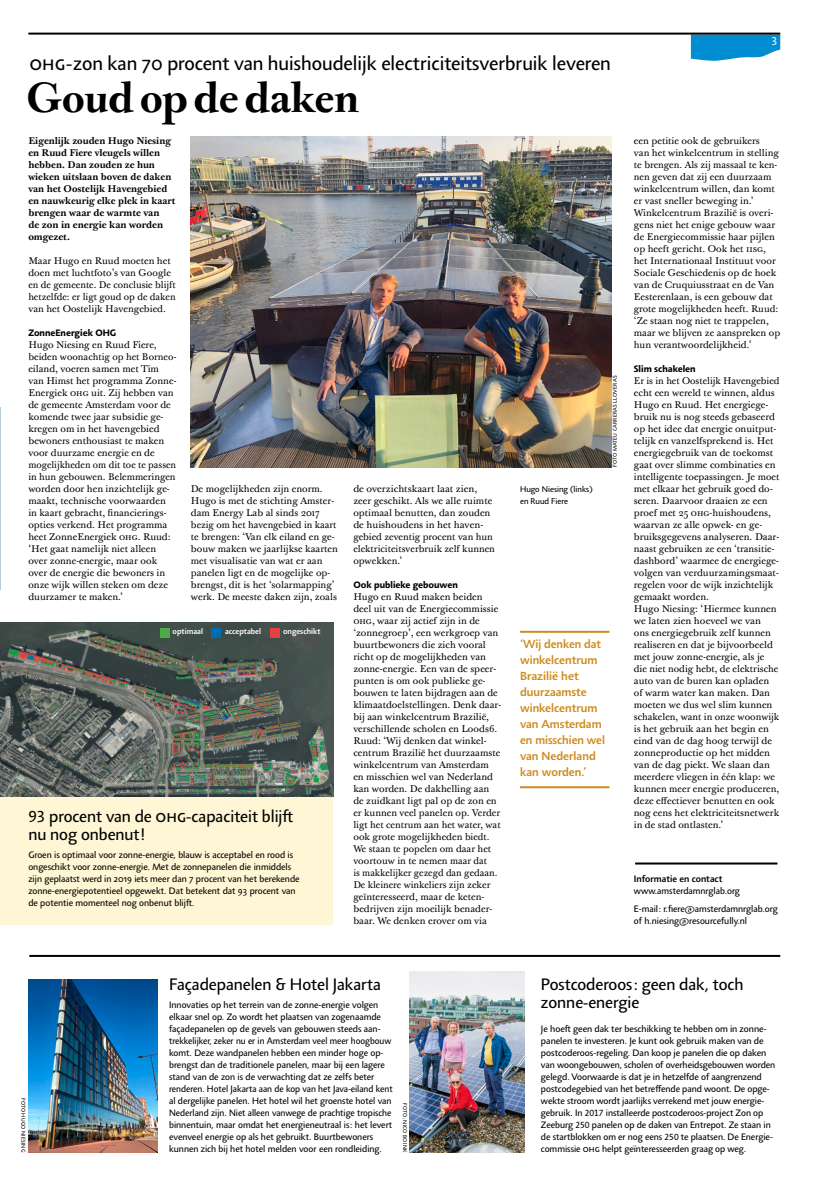
<style>
.page{position:relative;width:820px;height:1191px;background:#fff}
.page>*{position:absolute;margin:0;border:0;box-sizing:border-box;transform-origin:0 0}
.t1{font:700 41px "Baskerville 120 Pro";letter-spacing:-.01em;color:#000}
.t2{font:20px "Agilita LT Pro";color:#000}
.t3{font:17px/18px "Agilita LT Pro";color:#000}
.t4{font:500 12px/16px "Agilita LT Pro";color:#ce8a1e}
.t5{font:12px "Agilita LT Pro";color:#fff}
.t6{font:9.5px/12px "Baskerville 10 Pro";color:#000}
.t7{font:9.5px/12px "Agilita LT Pro";color:#000}
.t8{font:700 9.5px/12px "Baskerville 10 Pro";color:#000}
.t9{font:700 9.5px "Agilita LT Pro";color:#000}
.t10{font:500 9.5px "Agilita LT Pro";color:#000}
.t11{font:8.5px/12px "Agilita LT Pro";color:#000}
.t12{font:500 8px "Agilita LT Pro";color:#fff}
.t13{font:5.5px "Agilita LT Pro";letter-spacing:.035em;color:#000}
</style>
<div class="page">
<svg style="left:690px;top:35px;width:90px;height:26px;background:#229cd8"></svg>
<hr style="left:28px;top:33px;width:752px;height:2px;background:#000">
<img style="left:0;top:407px;width:1px;height:182px">
<hr style="left:29px;top:955px;width:751px;height:2px;background:#000">
<img style="left:410px;top:971px;width:114px;height:181px">
<img style="left:191px;top:136px;width:420px;height:331px">
<div style="left:0;top:796px;width:333px;height:128px;background:#fff6d5"></div>
<img style="left:0;top:622px;width:333px;height:174px">
<img style="left:28px;top:980px;width:130px;height:172px">
<hr style="left:520px;top:631px;width:89px;height:2px;background:#ce8a1e">
<hr style="left:520px;top:786px;width:89px;height:2px;background:#ce8a1e">
<hr style="left:635px;top:862px;width:142px;height:2px;background:#000">
<div style="left:160px;top:627px;width:10px;height:10px;background:#4ea948"></div>
<div style="left:211px;top:627px;width:10px;height:10px;background:#006db3"></div>
<div style="left:270px;top:627px;width:10px;height:10px;background:#e74043"></div>
<h2 class="t2" style="left:29px;top:49px;width:582px">OH G-zon kan 70 procent van huishoudelijk electriciteitsverbruik leveren</h2>
<h1 class="t1" style="left:27px;top:72px;width:334px">Goud op de daken</h1>
<p class="t8" style="left:28px;top:135px;width:149px">Eigenlijk zouden Hugo Niesing en Ruud Fiere vleugels willen hebben. Dan zouden ze hun wieken uitslaan boven de daken van het Oostelijk Havengebied en nauwkeurig elke plek in kaart brengen waar de warmte van<br>de zon in energie kan worden omgezet.</p>
<p class="t6" style="left:28px;top:255px;width:149px">Maar Hugo en Ruud moeten het doen met luchtfoto’s van Google en de gemeente. De conclusie blijft hetzelfde: er ligt goud op de daken van het Oostelijk Havengebied.</p>
<p class="t9" style="left:28px;top:326px;width:89px">ZonneEnergiek OHG</p>
<p class="t6" style="left:28px;top:339px;width:150px">Hugo Niesing en Ruud Fiere, beiden woonachtig op het Borneo&shy;eiland, voeren samen met Tim van Himst het programma Zonne-<br>Energiek OHG uit. Zij hebben van de gemeente Amsterdam voor de komende twee jaar subsidie ge&shy;kregen om in het havengebied bewoners enthousiast te maken voor duurzame energie en de mogelijkheden om dit toe te passen in hun gebouwen. Belemmeringen worden door hen inzichtelijk ge&shy;maakt, technische voorwaarden in kaart gebracht, financierings&shy;opties verkend. Het programma heet ZonneEnergiek OHG. Ruud: ‘Het gaat namelijk niet alleen over zonne-energie, maar ook over de energie die bewoners in onze wijk willen steken om deze duurzamer te maken.’</p>
<p class="t6" style="left:191px;top:483px;width:149px">De mogelijkheden zijn enorm.<br>Hugo is met de stichting Amster&shy;dam Energy Lab al sinds 2017 bezig om het havengebied in kaart te brengen: ‘Van elk eiland en ge&shy;bouw maken we jaarlijkse kaarten met visualisatie van wat er aan panelen ligt en de mogelijke op&shy;brengst, dit is het ‘solarmapping’ werk. De meeste daken zijn, zoals</p>
<p class="t6" style="left:353px;top:483px;width:143px">de overzichtskaart laat zien, zeer geschikt. Als we alle ruimte optimaal benutten, dan zouden de huishoudens in het haven&shy;gebied zeventig procent van hun elektriciteitsverbruik zelf kunnen opwekken.’</p>
<p class="t9" style="left:353px;top:578px;width:106px">Ook publieke gebouwen</p>
<p class="t6" style="left:353px;top:591px;width:149px">Hugo en Ruud maken beiden deel uit van de Energiecommissie<br>OHG, waar zij actief zijn in de ‘zonnegroep’, een werkgroep van buurtbewoners die zich vooral richt op de mogelijkheden van zonne-energie. Een van de speer&shy;punten is om ook publieke ge&shy;bouwen te laten bijdragen aan de klimaatdoelstellingen. Denk daar&shy;bij aan winkelcentrum Brazilië, verschillende scholen en Loods6.<br>Ruud: ‘Wij denken dat winkel&shy;centrum Brazilië het duurzaamste winkelcentrum van Amsterdam en misschien wel van Nederland kan worden. De dakhelling aan de zuidkant ligt pal op de zon en er kunnen veel panelen op. Verder ligt het centrum aan het water, wat ook grote mogelijkheden biedt.<br>We staan te popelen om daar het voortouw in te nemen maar dat<br>is makkelijker gezegd dan gedaan.<br>De kleinere winkeliers zijn zeker geïnteresseerd, maar de keten&shy;bedrijven zijn moeilijk benader&shy;baar. We denken erover om via</p>
<p class="t12" style="left:172px;top:626px;width:32px">optimaal</p>
<p class="t12" style="left:225px;top:626px;width:38px">acceptabel</p>
<p class="t12" style="left:283px;top:626px;width:39px">ongeschikt</p>
<h3 class="t3" style="left:28px;top:807px;width:266px">93 procent van de OH G-capaciteit blijft nu nog onbenut!</h3>
<p class="t7" style="left:28px;top:848px;width:272px">Groen is optimaal voor zonne-energie, blauw is acceptabel en rood is ongeschikt voor zonne-energie. Met de zonnepanelen die inmiddels zijn geplaatst werd in 2019 iets meer dan 7 procent van het berekende zonne-energiepotentieel opgewekt. Dat betekent dat 93 procent van de potentie momenteel nog onbenut blijft.</p>
<p class="t11" style="left:520px;top:483px;width:74px">Hugo Niesing (links) en Ruud Fiere</p>
<p class="t13" style="left:611px;top:467px;width:93px;rotate:-90deg">FOTO MATËU CARRERAS LLOVERAS</p>
<p class="t4" style="left:520px;top:636px;width:86px">‘Wij denken dat winkelcentrum<br>Brazilië het duurzaamste winkelcentrum van Amsterdam en misschien wel van Nederland kan worden.’</p>
<p class="t5" style="left:771px;top:32px;width:7px">3</p>
<p class="t6" style="left:633px;top:135px;width:148px">een petitie ook de gebruikers<br>van het winkelcentrum in stelling te brengen. Als zij massaal te ken&shy;nen geven dat zij een duurzaam winkelcentrum willen, dan komt er vast sneller beweging in.’<br>Winkelcentrum Brazilië is overi&shy;gens niet het enige gebouw waar de Energiecommissie haar pijlen op heeft gericht. Ook het IISG, het Internationaal Instituut voor<br>Sociale Geschiedenis op de hoek van de Cruquiusstraat en de Van<br>Eesterenlaan, is een gebouw dat grote mogelijkheden heeft. Ruud: ‘Ze staan nog niet te trappelen, maar we blijven ze aanspreken op hun verantwoordelijkheid.’</p>
<p class="t9" style="left:633px;top:362px;width:63px">Slim schakelen</p>
<p class="t6" style="left:633px;top:375px;width:147px">Er is in het Oostelijk Havengebied echt een wereld te winnen, aldus<br>Hugo en Ruud. Het energiege&shy;bruik nu is nog steeds gebaseerd op het idee dat energie onuitput&shy;telijk en vanzelfsprekend is. Het energiegebruik van de toekomst gaat over slimme combinaties en intelligente toepassingen. Je moet met elkaar het gebruik goed do&shy;seren. Daarvoor draaien ze een proef met 25 OHG-huishoudens, waarvan ze alle opwek- en ge&shy;bruiksgegevens analyseren. Daar&shy;naast gebruiken ze een ‘transitie&shy;dashbord’ waarmee de energiege&shy;volgen van verduurzamingsmaat&shy;regelen voor de wijk inzichtelijk gemaakt worden.<br>Hugo Niesing: ‘Hiermee kunnen we laten zien hoeveel we van<br>ons energiegebruik zelf kunnen realiseren en dat je bijvoorbeeld met jouw zonne-energie, als je die niet nodig hebt, de elektrische auto van de buren kan opladen of warm water kan maken. Dan moeten we dus wel slim kunnen schakelen, want in onze woonwijk is het gebruik aan het begin en eind van de dag hoog terwijl de zonneproductie op het midden van de dag piekt. We slaan dan meerdere vliegen in één klap: we kunnen meer energie produceren, deze effectiever benutten en ook nog eens het elektriciteitsnetwerk in de stad ontlasten.’</p>
<p class="t10" style="left:633px;top:872px;width:90px">Informatie en contact</p>
<p class="t7" style="left:633px;top:882px;width:145px;line-height:18px">www.amsterdamnrglab.org<br>E-mail: r.fiere@amsterdamnrglab.org</p>
<p class="t7" style="left:633px;top:915px;width:115px">of h.niesing@resourcefully.nl</p>
<p class="t13" style="left:27px;top:1097px;width:56px;rotate:90deg">FOTO HUGO NIESING</p>
<h3 class="t3" style="left:169px;top:975px;width:213px">Façadepanelen &amp; Hotel Jakarta</h3>
<p class="t7" style="left:169px;top:999px;width:225px">Innovaties op het terrein van de zonne-energie volgen elkaar snel op. Zo wordt het plaatsen van zogenaamde façadepanelen op de gevels van gebouwen steeds aan&shy;trekkelijker, zeker nu er in Amsterdam veel meer hoogbouw komt. Deze wandpanelen hebben een minder hoge op&shy;brengst dan de traditionele panelen, maar bij een lagere stand van de zon is de verwachting dat ze zelfs beter renderen. Hotel Jakarta aan de kop van het Java-eiland kent al dergelijke panelen. Het hotel wil het groenste hotel van Nederland zijn. Niet alleen vanwege de prachtige tropische binnentuin, maar omdat het energieneutraal is: het levert evenveel energie op als het gebruikt. Buurtbewoners kunnen zich bij het hotel melden voor een rondleiding.</p>
<p class="t13" style="left:408px;top:1103px;width:50px;rotate:90deg">FOTO: NICO BOINK</p>
<h3 class="t3" style="left:540px;top:975px;width:204px">Postcoderoos: geen dak, toch zonne-energie</h3>
<p class="t7" style="left:540px;top:1023px;width:236px">Je hoeft geen dak ter beschikking te hebben om in zonne&shy;panelen te investeren. Je kunt ook gebruik maken van de postcoderoos-regeling. Dan koop je panelen die op daken van woongebouwen, scholen of overheidsgebouwen worden gelegd. Voorwaarde is dat je in hetzelfde of aangrenzend postcodegebied van het betreffende pand woont. De opge&shy;wekte stroom wordt jaarlijks verrekend met jouw energie&shy;gebruik. In 2017 installeerde postcoderoos-project Zon op Zeeburg 250 panelen op de daken van Entrepot. Ze staan in de startblokken om er nog eens 250 te plaatsen. De Energie&shy;commissie OH G helpt geïnteresseerden graag op weg.</p>
</div>
